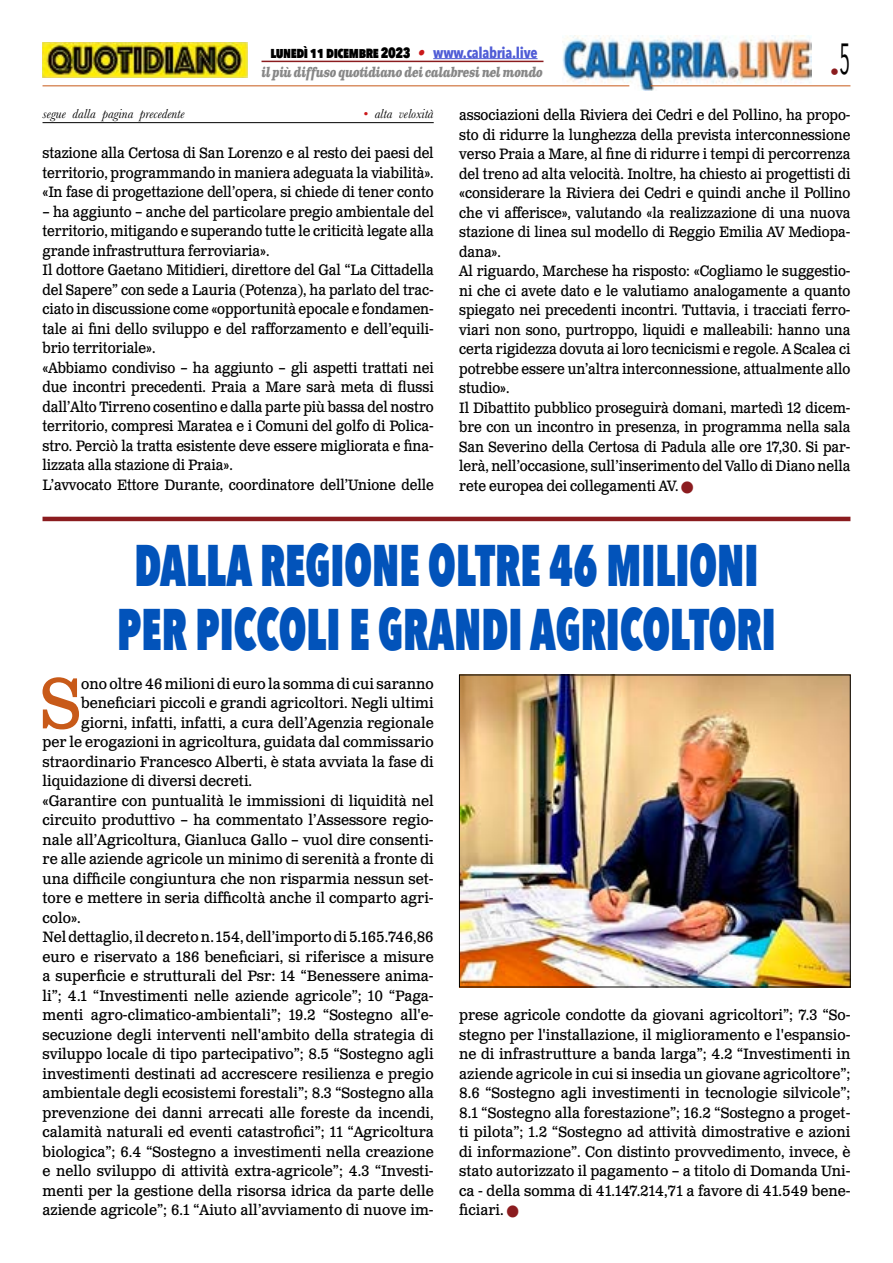
<style>
.page{position:relative;width:893px;height:1263px;background:#fff}
.page>*{position:absolute;margin:0;border:0;box-sizing:border-box;transform-origin:0 0}
.t1{font:71.25px "Clarendon Text Pro";color:#c85a19;scale:.94 1}
.t2{font:800 58.5px/64.5px "Avenir Next Condensed";color:#0253ba;scale:.74 1}
.t3{font:18px "Avenir Next Condensed";color:#8b1c1f}
.t4{font:15px/19.5px "Clarendon Text Pro";letter-spacing:-.005em;color:#000;text-align:justify;scale:.94 1}
.t5{font:15px/19.5px "Clarendon Text Pro";letter-spacing:-.005em;color:#000;scale:.9 1}
.t6{font:800 15px "Avenir Next Condensed";letter-spacing:-.03em;color:#000;scale:.92 1}
.t7{font:italic 700 13.5px "Clarendon Text Pro";letter-spacing:-.05em;color:#878787;scale:.79 1}
.t8{font:italic 13.5px "Baskerville";color:#000}
.s1{font-family:"Clarendon Text Pro";font-weight:700;font-style:italic;color:#ca181a}
.s2{font-weight:700;color:#4f5cd6}
.s3{color:#ca181a}
.s4{color:#8b1c1f}
</style>
<div class="page">
<img style="left:563px;top:36px;width:248px;height:54px">
<hr style="left:43px;top:85px;width:586px;height:1px;background:#c85a19">
<hr style="left:651px;top:85px;width:199px;height:1px;background:#c85a19">
<hr style="left:433px;top:58px;width:105px;height:1px;background:#4f5cd6">
<hr style="left:261px;top:61px;width:282px;height:1px;background:#8b1c1f">
<img style="left:43px;top:43px;width:204px;height:34px">
<hr style="left:43px;top:122px;width:391px;height:1px;background:#000">
<hr style="left:43px;top:517px;width:807px;height:4px;background:#8b1c1f">
<img style="left:461px;top:677px;width:387px;height:308px">
<p class="t6" style="left:270px;top:43px;width:292px">lunedì 11 dicembre 2023 <span class="s1">•</span> <span class="s2">www.calabria.live</span></p>
<p class="t7" style="left:261px;top:64px;width:358px">il più diffuso quotidiano dei calabresi nel mondo</p>
<p class="t3" style="left:830px;top:57px;width:22px">•<sup>5</sup></p>
<p class="t8" style="left:43px;top:105px;width:144px">segue dalla pagina precedente</p>
<p class="t8" style="left:363px;top:105px;width:72px"><span class="s3">•</span> alta veloxità</p>
<p class="t5" style="left:43px;top:144px;width:436px;text-align:justify">stazione alla Certosa di San Lorenzo e al resto dei paesi del territorio, programmando in maniera adeguata la viabilità». «In fase di progettazione dell’opera, si chiede di tener conto</p>
<p class="t5" style="left:43px;top:203px;width:436px">– ha aggiunto – anche del particolare pregio ambientale del territorio, mitigando e superando tutte le criticità legate alla grande infrastruttura ferroviaria».<br>Il dottore Gaetano Mitidieri, direttore del Gal “La Cittadella del Sapere” con sede a Lauria (Potenza), ha parlato del trac&shy;ciato in discussione come «opportunità epocale e fondamen&shy;tale ai fini dello sviluppo e del rafforzamento e dell’equili&shy;brio territoriale».<br>«Abbiamo condiviso – ha aggiunto – gli aspetti trattati nei due incontri precedenti. Praia a Mare sarà meta di flussi dall’Alto Tirreno cosentino e dalla parte più bassa del nostro territorio, compresi Maratea e i Comuni del golfo di Polica&shy;stro. Perciò la tratta esistente deve essere migliorata e fina&shy;lizzata alla stazione di Praia».<br>L’avvocato Ettore Durante, coordinatore dell’Unione delle</p>
<p class="t5" style="left:459px;top:106px;width:436px">associazioni della Riviera dei Cedri e del Pollino, ha propo&shy;sto di ridurre la lunghezza della prevista interconnessione verso Praia a Mare, al fine di ridurre i tempi di percorrenza del treno ad alta velocità. Inoltre, ha chiesto ai progettisti di «considerare la Riviera dei Cedri e quindi anche il Pollino che vi afferisce», valutando «la realizzazione di una nuova stazione di linea sul modello di Reggio Emilia AV Mediopa&shy;dana».<br>Al riguardo, Marchese ha risposto: «Cogliamo le suggestio&shy;ni che ci avete dato e le valutiamo analogamente a quanto spiegato nei precedenti incontri. Tuttavia, i tracciati ferro&shy;viari non sono, purtroppo, liquidi e malleabili: hanno una certa rigidezza dovuta ai loro tecnicismi e regole. A Scalea ci potrebbe essere un’altra interconnessione, attualmente allo studio».<br>Il Dibattito pubblico proseguirà domani, martedì 12 dicem&shy;bre con un incontro in presenza, in programma nella sala San Severino della Certosa di Padula alle ore 17,30. Si par&shy;lerà, nell’occasione, sull’inserimento del Vallo di Diano nella rete europea dei collegamenti AV. <span class="s4">■</span></p>
<h2 class="t2" style="left:117px;top:532px;width:891px">DALLA REGIONE OLTRE 46 MILIONI<br>PER PICCOLI E GRANDI AGRICOLTORI</h2>
<h1 class="t1" style="left:40px;top:660px;width:45px">S</h1>
<p class="t4" style="left:81px;top:674px;width:377px">ono oltre 46 milioni di euro la somma di cui saranno</p>
<p class="t4" style="left:81px;top:694px;width:377px">beneficiari piccoli e grandi agricoltori. Negli ultimi</p>
<p class="t4" style="left:81px;top:713px;width:376px">giorni, infatti, infatti, a cura dell’Agenzia regionale</p>
<p class="t4" style="left:43px;top:733px;width:418px">per le erogazioni in agricoltura, guidata dal commissario</p>
<p class="t4" style="left:43px;top:752px;width:418px">straordinario Francesco Alberti, è stata avviata la fase di</p>
<p class="t4" style="left:43px;top:772px;width:225px">liquidazione di diversi decreti.</p>
<p class="t4" style="left:43px;top:791px;width:418px">«Garantire con puntualità le immissioni di liquidità nel</p>
<p class="t4" style="left:43px;top:811px;width:418px">circuito produttivo – ha commentato l’Assessore regio-</p>
<p class="t4" style="left:43px;top:830px;width:418px">nale all’Agricoltura, Gianluca Gallo – vuol dire consenti-</p>
<p class="t4" style="left:43px;top:850px;width:418px">re alle aziende agricole un minimo di serenità a fronte di</p>
<p class="t4" style="left:43px;top:869px;width:418px">una difficile congiuntura che non risparmia nessun set-</p>
<p class="t4" style="left:43px;top:889px;width:418px">tore e mettere in seria difficoltà anche il comparto agri-</p>
<p class="t4" style="left:43px;top:908px;width:42px">colo».</p>
<p class="t4" style="left:43px;top:928px;width:418px">Nel dettaglio, il decreto n. 154, dell’importo di 5.165.746,86</p>
<p class="t4" style="left:43px;top:947px;width:418px">euro e riservato a 186 beneficiari, si riferisce a misure</p>
<p class="t4" style="left:43px;top:967px;width:418px">a superficie e strutturali del Psr: 14 “Benessere anima-</p>
<p class="t4" style="left:43px;top:986px;width:418px">li”; 4.1 “Investimenti nelle aziende agricole”; 10 “Paga-</p>
<p class="t4" style="left:43px;top:1006px;width:418px">menti agro-climatico-ambientali”; 19.2 “Sostegno all'e-</p>
<p class="t4" style="left:43px;top:1025px;width:418px">secuzione degli interventi nell'ambito della strategia di</p>
<p class="t4" style="left:43px;top:1045px;width:418px">sviluppo locale di tipo partecipativo”; 8.5 “Sostegno agli</p>
<p class="t4" style="left:43px;top:1064px;width:418px">investimenti destinati ad accrescere resilienza e pregio</p>
<p class="t4" style="left:43px;top:1084px;width:418px">ambientale degli ecosistemi forestali”; 8.3 “Sostegno alla</p>
<p class="t4" style="left:43px;top:1103px;width:418px">prevenzione dei danni arrecati alle foreste da incendi,</p>
<p class="t4" style="left:43px;top:1123px;width:418px">calamità naturali ed eventi catastrofici”; 11 “Agricoltura</p>
<p class="t4" style="left:43px;top:1142px;width:418px">biologica”; 6.4 “Sostegno a investimenti nella creazione</p>
<p class="t4" style="left:43px;top:1162px;width:418px">e nello sviluppo di attività extra-agricole”; 4.3 “Investi-</p>
<p class="t4" style="left:43px;top:1181px;width:418px">menti per la gestione della risorsa idrica da parte delle</p>
<p class="t4" style="left:43px;top:1201px;width:418px">aziende agricole”; 6.1 “Aiuto all’avviamento di nuove im-</p>
<p class="t4" style="left:459px;top:1006px;width:418px">prese agricole condotte da giovani agricoltori”; 7.3 “So&shy;stegno per l'installazione, il miglioramento e l'espansio&shy;ne di infrastrutture a banda larga”; 4.2 “Investimenti in aziende agricole in cui si insedia un giovane agricoltore”; 8.6 “Sostegno agli investimenti in tecnologie silvicole”; 8.1 “Sostegno alla forestazione”; 16.2 “Sostegno a proget&shy;ti pilota”; 1.2 “Sostegno ad attività dimostrative e azioni di informazione”. Con distinto provvedimento, invece, è stato autorizzato il pagamento – a titolo di Domanda Uni&shy;ca - della somma di 41.147.214,71 a favore di 41.549 bene&shy;ficiari. <span class="s4">■</span></p>
</div>
